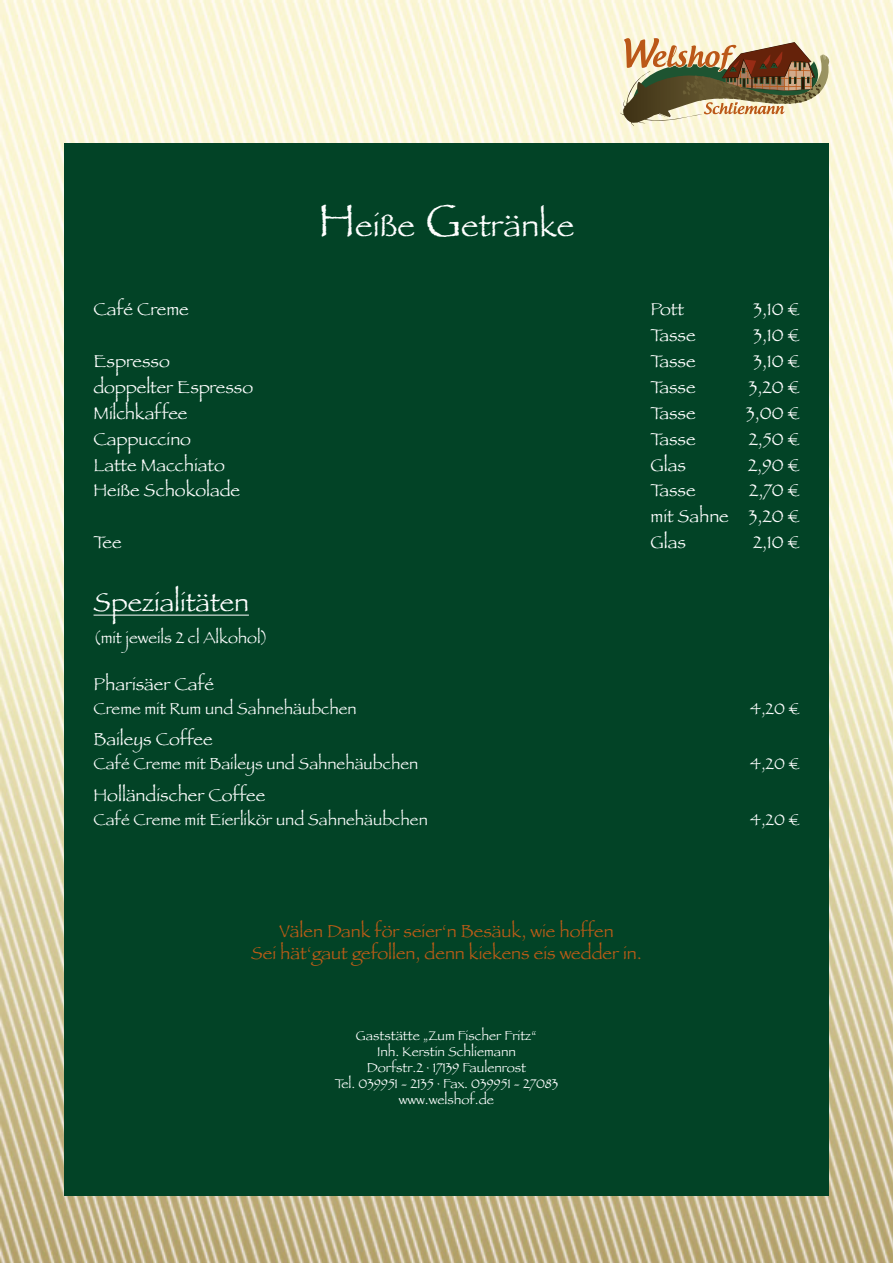
<style>
.page{position:relative;width:893px;height:1263px;background:#fff}
.page>*{position:absolute;margin:0;border:0;box-sizing:border-box;transform-origin:0 0}
.Head{font:33px "Papyrus";color:#fff}
.Subhead{font:27px "Papyrus";color:#fff}
.t1{font:18px "Papyrus";color:#fff}
.t2{font:18px "Papyrus";color:#bd5c17}
.Beschreibung{font:16.5px "Papyrus";color:#fff}
.t3{font:13.5px "Papyrus";color:#fff}
.s1{font-size:48px}
</style>
<div class="page">
<img style="left:0;top:0;width:893px;height:1263px">
<div style="left:64px;top:143px;width:765px;height:1052px;background:#024326"></div>
<svg style="left:620px;top:38px;width:209px;height:88px;background:#ac9979"></svg>
<hr style="left:94px;top:615px;width:155px;height:1px;background:#fff">
<p class="Head" style="left:319px;top:205px;width:257px"><span class="s1">H</span>eiße <span class="s1">G</span>etränke</p>
<p class="t1" style="left:94px;top:299px;width:97px">Café Creme</p>
<p class="t1" style="left:651px;top:299px;width:35px">Pott</p>
<p class="t1" style="left:754px;top:299px;width:47px">3,10 €</p>
<p class="t1" style="left:651px;top:324px;width:47px">Tasse</p>
<p class="t1" style="left:754px;top:324px;width:47px">3,10 €</p>
<p class="t1" style="left:94px;top:350px;width:78px">Espresso</p>
<p class="t1" style="left:651px;top:350px;width:47px">Tasse</p>
<p class="t1" style="left:754px;top:350px;width:47px">3,10 €</p>
<p class="t1" style="left:94px;top:376px;width:161px">doppelter Espresso</p>
<p class="t1" style="left:651px;top:376px;width:47px">Tasse</p>
<p class="t1" style="left:749px;top:376px;width:52px">3,20 €</p>
<p class="t1" style="left:94px;top:402px;width:95px">Milchkaffee</p>
<p class="t1" style="left:651px;top:402px;width:47px">Tasse</p>
<p class="t1" style="left:746px;top:402px;width:55px">3,00 €</p>
<p class="t1" style="left:94px;top:428px;width:99px">Cappuccino</p>
<p class="t1" style="left:651px;top:428px;width:47px">Tasse</p>
<p class="t1" style="left:749px;top:428px;width:52px">2,50 €</p>
<p class="t1" style="left:94px;top:454px;width:133px">Latte Macchiato</p>
<p class="t1" style="left:651px;top:454px;width:37px">Glas</p>
<p class="t1" style="left:748px;top:454px;width:53px">2,90 €</p>
<p class="t1" style="left:94px;top:480px;width:148px">Heiße Schokolade</p>
<p class="t1" style="left:651px;top:480px;width:47px">Tasse</p>
<p class="t1" style="left:749px;top:480px;width:52px">2,70 €</p>
<p class="t1" style="left:651px;top:505px;width:150px">mit Sahne 3,20 €</p>
<p class="t1" style="left:94px;top:531px;width:30px">Tee</p>
<p class="t1" style="left:651px;top:531px;width:37px">Glas</p>
<p class="t1" style="left:753px;top:531px;width:48px">2,10 €</p>
<p class="Subhead" style="left:94px;top:585px;width:157px">Spezialitäten</p>
<p class="Beschreibung" style="left:94px;top:628px;width:176px">(mit jeweils 2 cl Alkohol)</p>
<p class="t1" style="left:94px;top:673px;width:122px">Pharisäer Café</p>
<p class="Beschreibung" style="left:94px;top:699px;width:265px">Creme mit Rum und Sahnehäubchen</p>
<p class="Beschreibung" style="left:750px;top:699px;width:51px">4,20 €</p>
<p class="t1" style="left:94px;top:728px;width:121px">Baileys Coffee</p>
<p class="Beschreibung" style="left:94px;top:754px;width:326px">Café Creme mit Baileys und Sahnehäubchen</p>
<p class="Beschreibung" style="left:750px;top:754px;width:51px">4,20 €</p>
<p class="t1" style="left:94px;top:784px;width:173px">Holländischer Coffee</p>
<p class="Beschreibung" style="left:94px;top:809px;width:336px">Café Creme mit Eierlikör und Sahnehäubchen</p>
<p class="Beschreibung" style="left:750px;top:809px;width:51px">4,20 €</p>
<p class="t2" style="left:279px;top:920px;width:336px">Välen Dank för seier‘n Besäuk, wie hoffen</p>
<p class="t2" style="left:251px;top:942px;width:392px">Sei hät‘gaut gefollen, denn kiekens eis wedder in.</p>
<p class="t3" style="left:356px;top:1027px;width:183px">Gaststätte „Zum Fischer Fritz“</p>
<p class="t3" style="left:377px;top:1043px;width:140px">Inh. Kerstin Schliemann</p>
<p class="t3" style="left:367px;top:1059px;width:161px">Dorfstr.2 · 17139 Faulenrost</p>
<p class="t3" style="left:335px;top:1075px;width:225px">Tel. 039951 - 2135 · Fax. 039951 - 27083</p>
<p class="t3" style="left:399px;top:1092px;width:97px">www.welshof.de</p>
</div>
